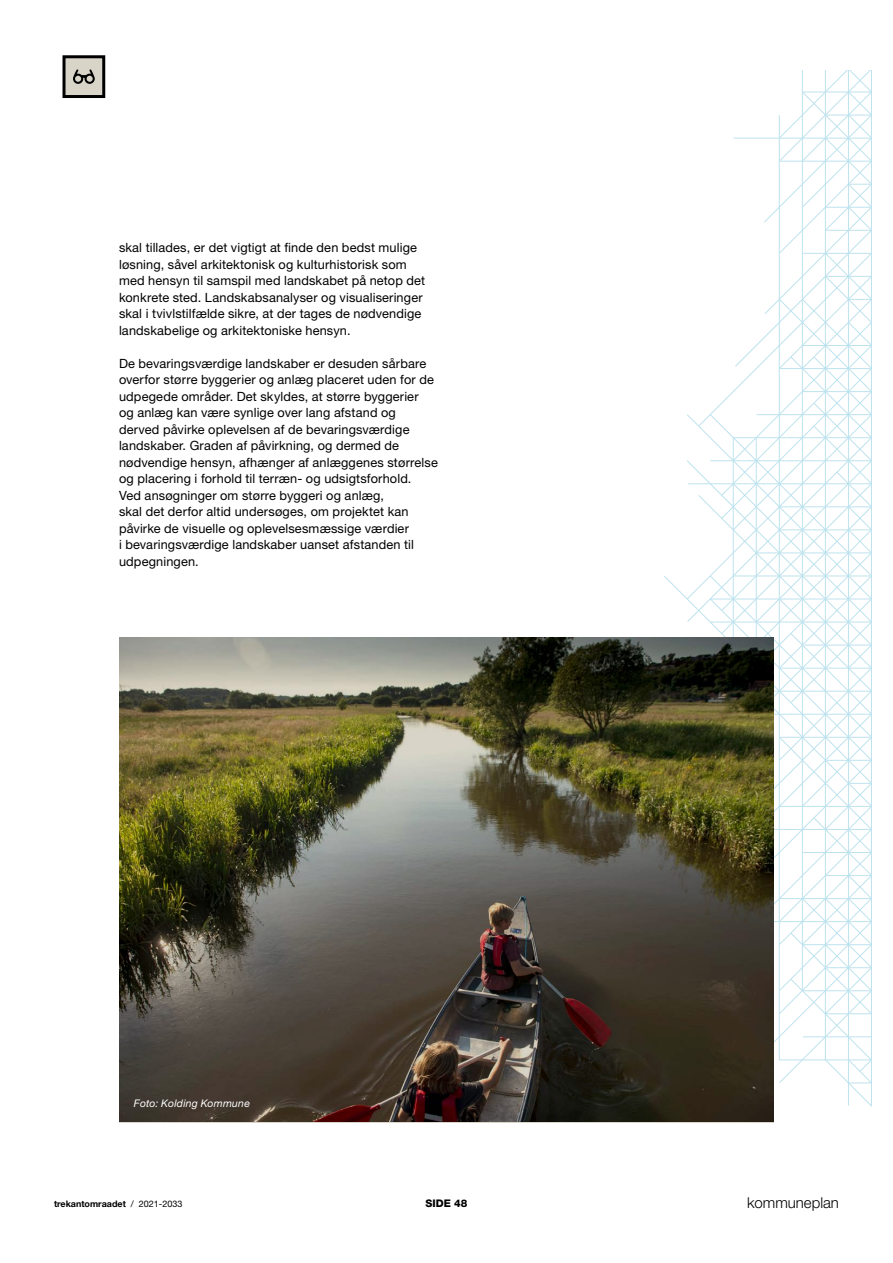
<style>
.page{position:relative;width:893px;height:1263px;background:#fff}
.page>*{position:absolute;margin:0;border:0;box-sizing:border-box;transform-origin:0 0}
.t1{font:300 15px "Helvetica Neue LT Pro";color:#000}
.Brødtekst{font:12.75px/16.5px "Helvetica Neue LT Pro";letter-spacing:.01em;color:#000}
.t2{font:italic 10.5px "Helvetica Neue LT Pro";letter-spacing:.02em;color:#fff}
.t3{font:800 10.5px "Helvetica Neue LT Pro";color:#000}
.t4{font:700 9px "Helvetica Neue LT Pro";color:#000}
.s1{font-weight:400}
</style>
<div class="page">
<svg style="left:698px;top:115px;width:92px;height:968px"></svg>
<svg style="left:790px;top:70px;width:82px;height:1037px"></svg>
<svg style="left:825px;top:70px;width:47px;height:1036px"></svg>
<img style="left:119px;top:637px;width:655px;height:486px">
<div style="left:64px;top:57px;width:40px;height:40px;background:#d9d4c8"></div>
<svg style="left:73px;top:69px;width:22px;height:15px"></svg>
<div style="left:63px;top:55px;width:42px;height:43px;border:3px solid #000"></div>
<p class="Brødtekst" style="left:119px;top:239px;width:308px">skal tillades, er det vigtigt at finde den bedst mulige løsning, såvel arkitektonisk og kulturhistorisk som med hensyn til samspil med landskabet på netop det konkrete sted. Landskabsanalyser og visualiseringer skal i tvivlstilfælde sikre, at der tages de nødvendige landskabelige og arkitektoniske hensyn.</p>
<p class="Brødtekst" style="left:119px;top:354px;width:320px">De bevaringsværdige landskaber er desuden sårbare overfor større byggerier og anlæg placeret uden for de udpegede områder. Det skyldes, at større byggerier<br>og anlæg kan være synlige over lang afstand og derved påvirke oplevelsen af de bevaringsværdige landskaber. Graden af påvirkning, og dermed de nødvendige hensyn, afhænger af anlæggenes størrelse og placering i forhold til terræn- og udsigtsforhold.<br>Ved ansøgninger om større byggeri og anlæg,<br>skal det derfor altid undersøges, om projektet kan påvirke de visuelle og oplevelsesmæssige værdier<br>i bevaringsværdige landskaber uanset afstanden til udpegningen.</p>
<p class="t2" style="left:134px;top:1096px;width:118px">Foto: Kolding Kommune</p>
<p class="t4" style="left:54px;top:1198px;width:130px">trekantomraadet <span class="s1">/ 2021-2033</span></p>
<p class="t3" style="left:425px;top:1197px;width:44px">SIDE 48</p>
<p class="t1" style="left:747px;top:1193px;width:93px">kommuneplan</p>
</div>
